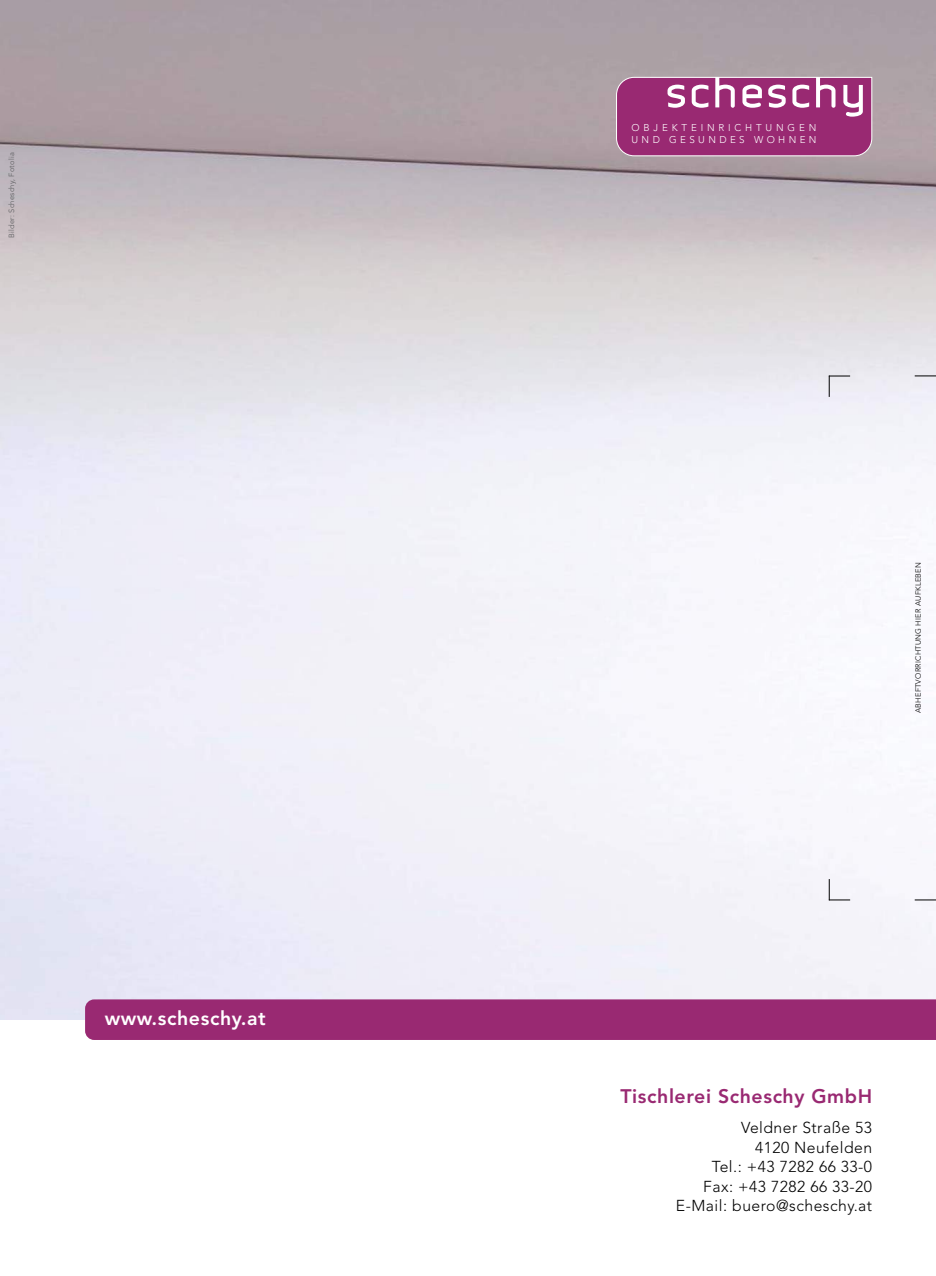
<style>
.page{position:relative;width:936px;height:1276px;background:#fff}
.page>*{position:absolute;margin:0;border:0;box-sizing:border-box;transform-origin:0 0}
.t1{font:800 19.5px "Avenir";color:#992972}
.t2{font:800 19.5px "Avenir";color:#fff}
.t3{font:300 15.75px/19.5px "Avenir";letter-spacing:.03em;color:#000;text-align:right}
.t4{font:300 9.75px/11.7px "Avenir";letter-spacing:.39em;color:#fff}
.t5{font:300 7.5px "Avenir";letter-spacing:.03em;color:#000}
.t6{font:300 7.5px "Avenir";letter-spacing:.03em;color:#58595b}
</style>
<div class="page">
<img style="left:0;top:0;width:935px;height:1019px">
<svg style="left:615px;top:77px;width:257px;height:80px;background:#a54584"></svg>
<div style="left:85px;top:999px;width:850px;height:41px;background:#992972"></div>
<svg style="left:914px;top:375px;width:21px;height:1px"></svg>
<svg style="left:914px;top:899px;width:21px;height:1px"></svg>
<svg style="left:828px;top:376px;width:22px;height:21px"></svg>
<svg style="left:828px;top:879px;width:22px;height:21px"></svg>
<p class="t6" style="left:7px;top:238px;width:87px;rotate:-90deg">B ilder: Scheschy, Fotolia</p>
<p class="t2" style="left:105px;top:1006px;width:162px">www.scheschy.at</p>
<p class="t4" style="left:631px;top:122px;width:186px">Objekteinrichtungen und G esundes Wo hnen</p>
<p class="t5" style="left:913px;top:713px;width:152px;rotate:-90deg">Abheftvorrichtung hier aufkleben</p>
<p class="t1" style="left:620px;top:1084px;width:250px">Tischlerei Scheschy GmbH</p>
<p class="t3" style="left:676px;top:1118px;width:198px">Veldner Straße 53<br>4120 Neufelden<br>Tel.: +43 7282 66 33-0<br>Fax: +43 7282 66 33-20<br>E-Mail: buero@scheschy.at</p>
</div>
